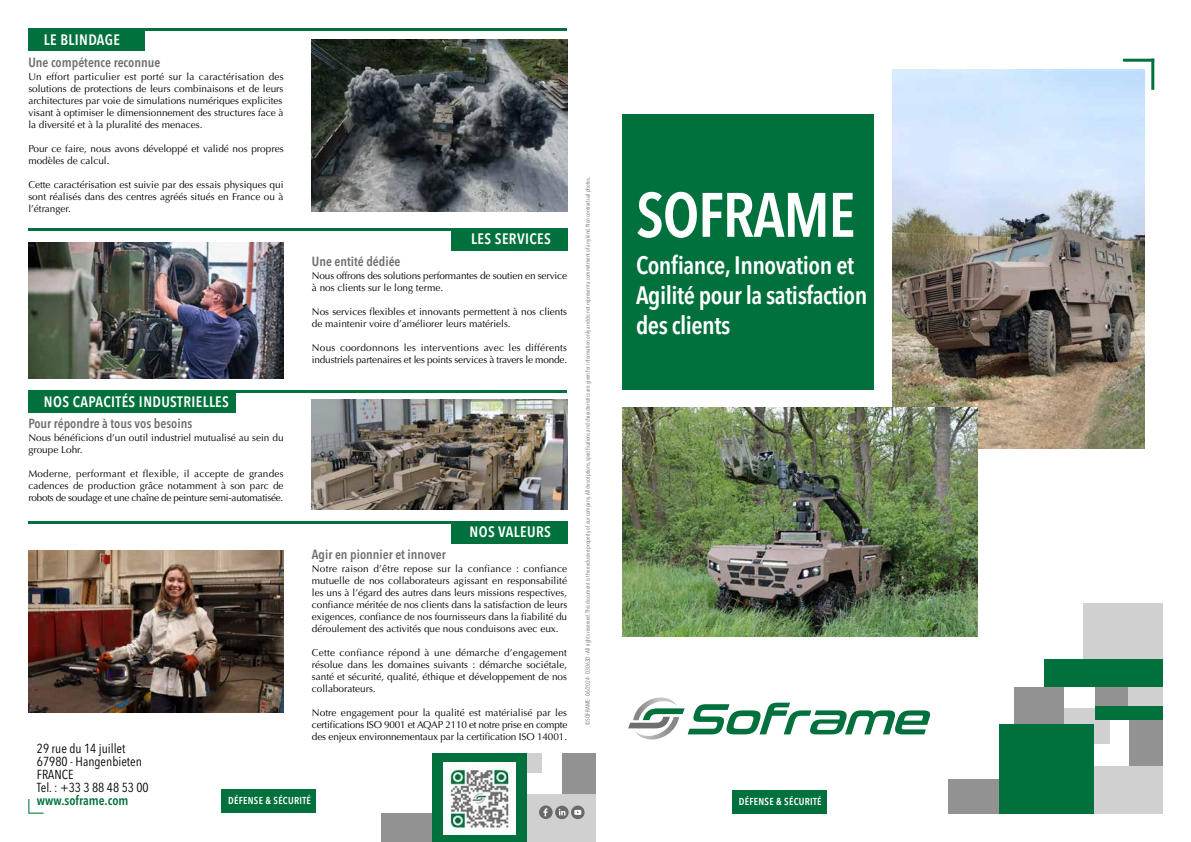
<style>
.page{position:relative;width:1191px;height:842px;background:#fff}
.page>*{position:absolute;margin:0;border:0;box-sizing:border-box;transform-origin:0 0}
.t1{font:600 condensed 62px "Avenir Next LT Pro";letter-spacing:-.02em;color:#fff}
.t2{font:600 condensed 25px/30px "Avenir Next LT Pro";letter-spacing:-.02em;color:#fff}
.t3{font:600 condensed 15px "Avenir Next LT Pro";letter-spacing:.025em;color:#fff}
.t4{font:600 condensed 13.2px "Avenir Next LT Pro";color:#706f6f}
.t5{font:condensed 13px/13px "Avenir Next LT Pro";color:#000}
.t6{font:600 condensed 13px "Avenir Next LT Pro";color:#00713c}
.t7{font:10px/12px "Optima LT Std";color:#000;text-align:justify}
.t8{font:600 condensed 10px "Avenir Next LT Pro";letter-spacing:.025em;color:#fff}
.t9{font:condensed 6px "Avenir Next LT Pro";color:#706f6f}
</style>
<div class="page">
<div style="left:623px;top:114px;width:251px;height:276px;background:#00713c"></div>
<hr style="left:1123px;top:59px;width:31px;height:3px;background:#00713c">
<hr style="left:1151px;top:59px;width:3px;height:31px;background:#00713c">
<div style="left:1082px;top:604px;width:80px;height:62px;background:#d0d0d0"></div>
<div style="left:1094px;top:766px;width:68px;height:47px;background:#d0d0d0"></div>
<div style="left:1014px;top:687px;width:50px;height:37px;background:#929292"></div>
<div style="left:1129px;top:717px;width:33px;height:49px;background:#929292"></div>
<div style="left:1044px;top:659px;width:118px;height:28px;background:#00713c"></div>
<div style="left:1064px;top:708px;width:45px;height:36px;background:#d0d0d0"></div>
<div style="left:1095px;top:705px;width:67px;height:15px;background:#00713c"></div>
<div style="left:1128px;top:687px;width:34px;height:18px;background:#d0d0d0"></div>
<div style="left:1095px;top:687px;width:33px;height:18px;background:#929292"></div>
<div style="left:948px;top:779px;width:52px;height:34px;background:#929292"></div>
<div style="left:999px;top:724px;width:95px;height:89px;background:#00713c"></div>
<svg style="left:628px;top:697px;width:302px;height:43px"></svg>
<div style="left:527px;top:794px;width:68px;height:48px;background:#d0d0d0"></div>
<div style="left:562px;top:746px;width:33px;height:48px;background:#929292"></div>
<div style="left:497px;top:737px;width:45px;height:36px;background:#d0d0d0"></div>
<div style="left:381px;top:813px;width:52px;height:29px;background:#929292"></div>
<div style="left:432px;top:752px;width:95px;height:90px;background:#00713c"></div>
<img style="left:443px;top:763px;width:72px;height:72px">
<svg style="left:28px;top:799px;width:16px;height:15px"></svg>
<div style="left:539px;top:805px;width:13px;height:14px;background:#696969;border-radius:50%"></div>
<svg style="left:543px;top:808px;width:4px;height:8px"></svg>
<svg style="left:555px;top:806px;width:13px;height:13px"></svg>
<svg style="left:559px;top:809px;width:6px;height:6px"></svg>
<div style="left:571px;top:806px;width:13px;height:13px;background:#696969;border-radius:50%"></div>
<svg style="left:574px;top:810px;width:7px;height:5px"></svg>
<img style="left:892px;top:70px;width:252px;height:378px">
<img style="left:622px;top:407px;width:355px;height:230px">
<div style="left:297px;top:551px;width:298px;height:202px;background:#fff"></div>
<img style="left:28px;top:550px;width:255px;height:163px">
<img style="left:312px;top:399px;width:255px;height:110px">
<img style="left:28px;top:242px;width:255px;height:137px">
<img style="left:312px;top:39px;width:255px;height:173px">
<div style="left:451px;top:521px;width:116px;height:22px;background:#00713c"></div>
<hr style="left:28px;top:521px;width:529px;height:2px;background:#00713c">
<div style="left:28px;top:390px;width:207px;height:23px;background:#00713c"></div>
<hr style="left:39px;top:390px;width:528px;height:3px;background:#00713c">
<div style="left:451px;top:228px;width:116px;height:23px;background:#00713c"></div>
<hr style="left:28px;top:228px;width:529px;height:3px;background:#00713c">
<div style="left:28px;top:28px;width:117px;height:23px;background:#00713c"></div>
<hr style="left:39px;top:28px;width:528px;height:3px;background:#00713c">
<div style="left:732px;top:790px;width:94px;height:23px;background:#00713c"></div>
<div style="left:221px;top:789px;width:95px;height:23px;background:#00713c"></div>
<h3 class="t3" style="left:44px;top:31px;width:78px">LE BLINDAGE</h3>
<p class="t7" style="left:28px;top:70px;width:257px">Un effort particulier est porté sur la caractérisation des solutions de protections de leurs combinaisons et de leurs architectures par voie de simulations numériques explicites visant à optimiser le dimensionnement des structures face à la diversité et à la pluralité des menaces.</p>
<p class="t7" style="left:28px;top:142px;width:257px">Pour ce faire, nous avons développé et validé nos propres modèles de calcul.</p>
<p class="t7" style="left:28px;top:178px;width:257px">Cette caractérisation est suivie par des essais physiques qui sont réalisés dans des centres agréés situés en France ou à l’étranger.</p>
<h3 class="t4" style="left:28px;top:54px;width:133px">Une compétence reconnue</h3>
<p class="t9" style="left:584px;top:725px;width:550px;rotate:-90deg">© SOFRAME - 06/2024 - D3063D - All rights reserved. This document is the exclusive property of our company. All descriptions, specifications and characteristics are given for information only and do not represent a commitment of any kind. Non contractual photos.</p>
<h1 class="t1" style="left:636px;top:177px;width:221px">SOFRAME</h1>
<h2 class="t2" style="left:636px;top:250px;width:233px">Confiance, Innovation et<br>Agilité pour la satisfaction des clients</h2>
<h3 class="t3" style="left:471px;top:230px;width:81px">LES SERVICES</h3>
<p class="t7" style="left:312px;top:270px;width:257px">Nous offrons des solutions performantes de soutien en service à nos clients sur le long terme.</p>
<p class="t7" style="left:312px;top:306px;width:257px">Nos services flexibles et innovants permettent à nos clients de maintenir voire d’améliorer leurs matériels.</p>
<p class="t7" style="left:312px;top:342px;width:257px">Nous coordonnons les interventions avec les différents industriels partenaires et les points services à travers le monde.</p>
<h3 class="t4" style="left:312px;top:254px;width:90px">Une entité dédiée</h3>
<h3 class="t3" style="left:44px;top:393px;width:186px">NOS CAPACITÉS INDUSTRIELLES</h3>
<p class="t7" style="left:28px;top:432px;width:257px">Nous bénéficions d’un outil industriel mutualisé au sein du groupe Lohr.</p>
<p class="t7" style="left:28px;top:468px;width:257px">Moderne, performant et flexible, il accepte de grandes cadences de production grâce notamment à son parc de robots de soudage et une chaîne de peinture semi-automatisée.</p>
<h3 class="t4" style="left:28px;top:416px;width:165px">Pour répondre à tous vos besoins</h3>
<h3 class="t3" style="left:469px;top:523px;width:83px">NOS VALEURS</h3>
<h3 class="t4" style="left:312px;top:546px;width:135px">Agir en pionnier et innover</h3>
<p class="t7" style="left:312px;top:563px;width:257px">Notre raison d’être repose sur la confiance : confiance mutuelle de nos collaborateurs agissant en responsabilité les uns à l’égard des autres dans leurs missions respectives, confiance méritée de nos clients dans la satisfaction de leurs exigences, confiance de nos fournisseurs dans la fiabilité du déroulement des activités que nous conduisons avec eux.</p>
<p class="t7" style="left:312px;top:647px;width:257px">Cette confiance répond à une démarche d’engagement résolue dans les domaines suivants : démarche sociétale, santé et sécurité, qualité, éthique et développement de nos collaborateurs.</p>
<p class="t7" style="left:312px;top:707px;width:257px">Notre engagement pour la qualité est matérialisé par les certifications ISO 9001 et AQAP 2110 et notre prise en compte des enjeux environnementaux par la certification ISO 14001.</p>
<h3 class="t5" style="left:37px;top:741px;width:113px">29 rue du 14 juillet<br>67980 - Hangenbieten<br>FRANCE<br>Tel. : +33 3 88 48 53 00</h3>
<h3 class="t6" style="left:37px;top:792px;width:93px">www.soframe.com</h3>
<p class="t8" style="left:228px;top:795px;width:84px">DÉFENSE &amp; SÉCURITÉ</p>
<p class="t8" style="left:739px;top:796px;width:84px">DÉFENSE &amp; SÉCURITÉ</p>
</div>
